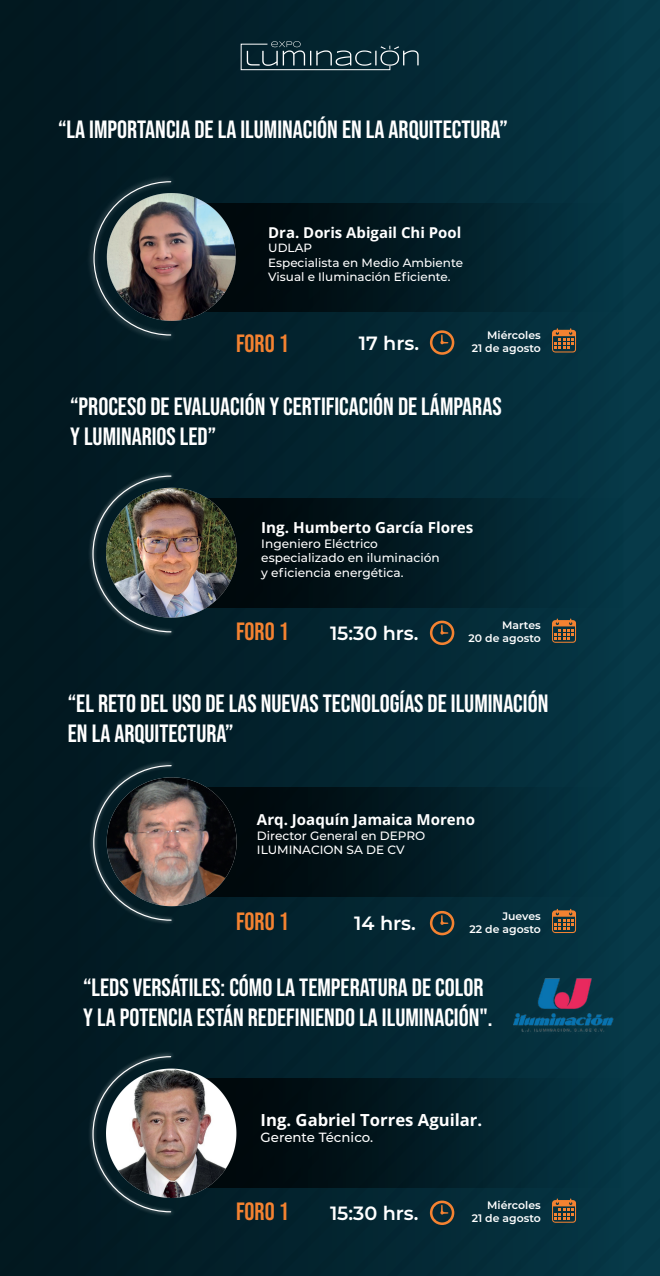
<style>
.page{position:relative;width:660px;height:1276px;background:#fff}
.page>*{position:absolute;margin:0;border:0;box-sizing:border-box;transform-origin:0 0}
.t1{font:25px/30px "Bebas Neue";color:#fff}
.t2{font:25px "Bebas Neue";color:#f48231}
.t3{font:600 19.2px "Montserrat";color:#fff}
.t4{font:700 16.65px "Open Sans";color:#fff}
.t5{font:700 15.18px "Open Sans";color:#fff}
.t6{font:700 15.05px "Open Sans";color:#fff}
.t7{font:700 14.93px "Open Sans";color:#fff}
.t8{font:500 13.32px "Montserrat";color:#fff}
.t9{font:500 12.12px/14.6px "Montserrat";color:#fff}
.t10{font:500 12.05px/14.4px "Montserrat";color:#fff}
.t11{font:500 11.95px/14.3px "Montserrat";color:#fff}
.t12{font:600 10.88px "Montserrat";color:#fff}
</style>
<div class="page">
<div style="left:0;top:0;width:659px;height:1276px;background:linear-gradient(to right,#01151c,#063745)"></div>
<svg style="left:240px;top:41px;width:178px;height:29px;background:#26424c"></svg>
<svg style="left:236px;top:204px;width:388px;height:107px;background:#021d26"></svg>
<img style="left:85px;top:173px;width:95px;height:171px">
<svg style="left:93px;top:180px;width:79px;height:156px;background:#152c34"></svg>
<svg style="left:551px;top:328px;width:24px;height:24px"></svg>
<svg style="left:429px;top:330px;width:25px;height:25px"></svg>
<svg style="left:551px;top:618px;width:24px;height:25px"></svg>
<svg style="left:429px;top:620px;width:25px;height:25px"></svg>
<svg style="left:551px;top:1198px;width:24px;height:24px"></svg>
<svg style="left:429px;top:1200px;width:25px;height:25px"></svg>
<svg style="left:551px;top:909px;width:24px;height:24px"></svg>
<svg style="left:429px;top:911px;width:25px;height:24px"></svg>
<svg style="left:236px;top:498px;width:388px;height:109px;background:#021d26"></svg>
<img style="left:86px;top:469px;width:21px;height:169px">
<svg style="left:92px;top:475px;width:15px;height:158px;background:#152b33"></svg>
<svg style="left:236px;top:788px;width:384px;height:108px;background:#021d26"></svg>
<img style="left:87px;top:759px;width:20px;height:168px">
<svg style="left:92px;top:764px;width:15px;height:157px;background:#132a32"></svg>
<svg style="left:236px;top:1079px;width:386px;height:108px;background:#021d26"></svg>
<img style="left:86px;top:1050px;width:91px;height:168px">
<svg style="left:92px;top:1055px;width:80px;height:158px;background:#162c35"></svg>
<img style="left:107px;top:193px;width:129px;height:1005px">
<img style="left:505px;top:971px;width:113px;height:70px">
<p class="t1" style="left:58px;top:114px;width:450px">“LA IMPORTANCIA DE LA ILUMINACIÓN EN LA ARQUITECTURA”</p>
<p class="t7" style="left:268px;top:222px;width:194px">Dra. Doris Abigail Chi Pool</p>
<p class="t11" style="left:268px;top:240px;width:196px">UDLAP<br>Especialista en Medio Ambiente<br>Visual e Iluminación Eficiente.</p>
<p class="t2" style="left:236px;top:330px;width:54px">FORO 1</p>
<p class="t12" style="left:487px;top:327px;width:55px">Miércoles</p>
<p class="t3" style="left:358px;top:329px;width:62px">17 hrs.</p>
<p class="t12" style="left:471px;top:340px;width:70px">21 de agosto</p>
<p class="t1" style="left:70px;top:391px;width:432px">“PROCESO DE EVALUACIÓN Y CERTIFICACIÓN DE LÁMPARAS<br>Y LUMINARIOS LED”</p>
<p class="t5" style="left:261px;top:517px;width:213px">Ing. Humberto García Flores</p>
<p class="t9" style="left:261px;top:536px;width:180px">Ingeniero Eléctrico especializado en iluminación y eficiencia energética.</p>
<p class="t2" style="left:236px;top:617px;width:54px">FORO 1</p>
<p class="t12" style="left:502px;top:618px;width:40px">Martes</p>
<p class="t3" style="left:330px;top:619px;width:90px">15:30 hrs.</p>
<p class="t12" style="left:468px;top:631px;width:74px">20 de agosto</p>
<p class="t1" style="left:68px;top:688px;width:481px">“EL RETO DEL USO DE LAS NUEVAS TECNOLOGÍAS DE ILUMINACIÓN<br>EN LA ARQUITECTURA”</p>
<p class="t6" style="left:257px;top:809px;width:219px">Arq. Joaquín Jamaica Moreno</p>
<p class="t10" style="left:257px;top:827px;width:170px">Director General en DEPRO<br>ILUMINACION SA DE CV</p>
<p class="t2" style="left:236px;top:907px;width:54px">FORO 1</p>
<p class="t12" style="left:502px;top:908px;width:40px">Jueves</p>
<p class="t3" style="left:354px;top:910px;width:63px">14 hrs.</p>
<p class="t12" style="left:469px;top:921px;width:73px">22 de agosto</p>
<p class="t1" style="left:83px;top:972px;width:410px">“LEDS VERSÁTILES: CÓMO LA TEMPERATURA DE COLOR<br>Y LA POTENCIA ESTÁN REDEFINIENDO LA ILUMINACIÓN".</p>
<p class="t4" style="left:260px;top:1108px;width:223px">Ing. Gabriel Torres Aguilar.</p>
<p class="t8" style="left:260px;top:1127px;width:114px">Gerente Técnico.</p>
<p class="t2" style="left:236px;top:1197px;width:54px">FORO 1</p>
<p class="t12" style="left:487px;top:1197px;width:55px">Miércoles</p>
<p class="t3" style="left:330px;top:1199px;width:90px">15:30 hrs.</p>
<p class="t12" style="left:471px;top:1210px;width:70px">21 de agosto</p>
</div>
